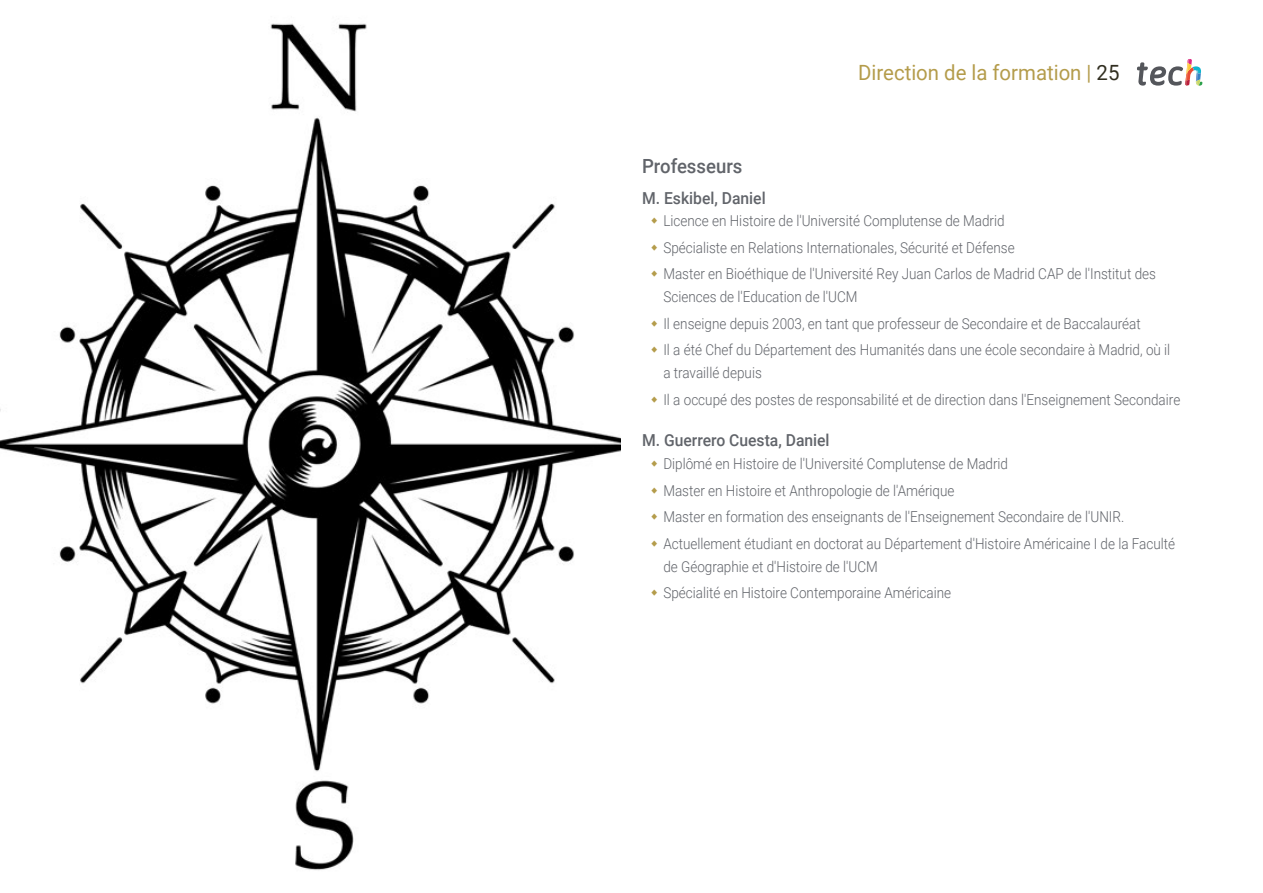
<style>
.page{position:relative;width:1263px;height:893px;background:#fff}
.page>*{position:absolute;margin:0;border:0;box-sizing:border-box;transform-origin:0 0}
.t1{font:21px "Roboto";color:#b49c4b}
.t2{font:500 19.5px "Roboto";color:#61646a;scale:.95 1}
.t3{font:500 16.5px "Roboto";color:#61646a;scale:.95 1}
.t4{font:300 15px/26.7px "Roboto";color:#61646a;scale:.9 1}
.s1{color:#312e20}
</style>
<div class="page">
<img style="left:0;top:23px;width:621px;height:847px">
<svg style="left:1137px;top:59px;width:65px;height:27px"></svg>
<h1 class="t1" style="left:858px;top:57px;width:263px">Direction de la formation | <span class="s1">25</span></h1>
<h2 class="t2" style="left:642px;top:153px;width:107px">Professeurs</h2>
<p class="t3" style="left:642px;top:186px;width:132px">M. Eskibel, Daniel</p>
<p class="t4" style="left:663px;top:207px;width:549px">Licence en Histoire de l'Université Complutense de Madrid<br>Spécialiste en Relations Internationales, Sécurité et Défense<br>Master en Bioéthique de l'Université Rey Juan Carlos de Madrid CAP de l'Institut des</p>
<p class="t4" style="left:663px;top:283px;width:565px">Sciences de l'Education de l'UCM<br>Il enseigne depuis 2003, en tant que professeur de Secondaire et de Baccalauréat<br>Il a été Chef du Département des Humanités dans une école secondaire à Madrid, où il</p>
<p class="t4" style="left:663px;top:359px;width:576px">a travaillé depuis<br>Il a occupé des postes de responsabilité et de direction dans l'Enseignement Secondaire</p>
<p class="t3" style="left:642px;top:429px;width:199px">M. Guerrero Cuesta, Daniel</p>
<p class="t4" style="left:663px;top:450px;width:570px">Diplômé en Histoire de l'Université Complutense de Madrid<br>Master en Histoire et Anthropologie de l'Amérique<br>Master en formation des enseignants de l'Enseignement Secondaire de l'UNIR.<br>Actuellement étudiant en doctorat au Département d'Histoire Américaine I de la Faculté</p>
<p class="t4" style="left:663px;top:552px;width:321px">de Géographie et d'Histoire de l'UCM<br>Spécialité en Histoire Contemporaine Américaine</p>
</div>
